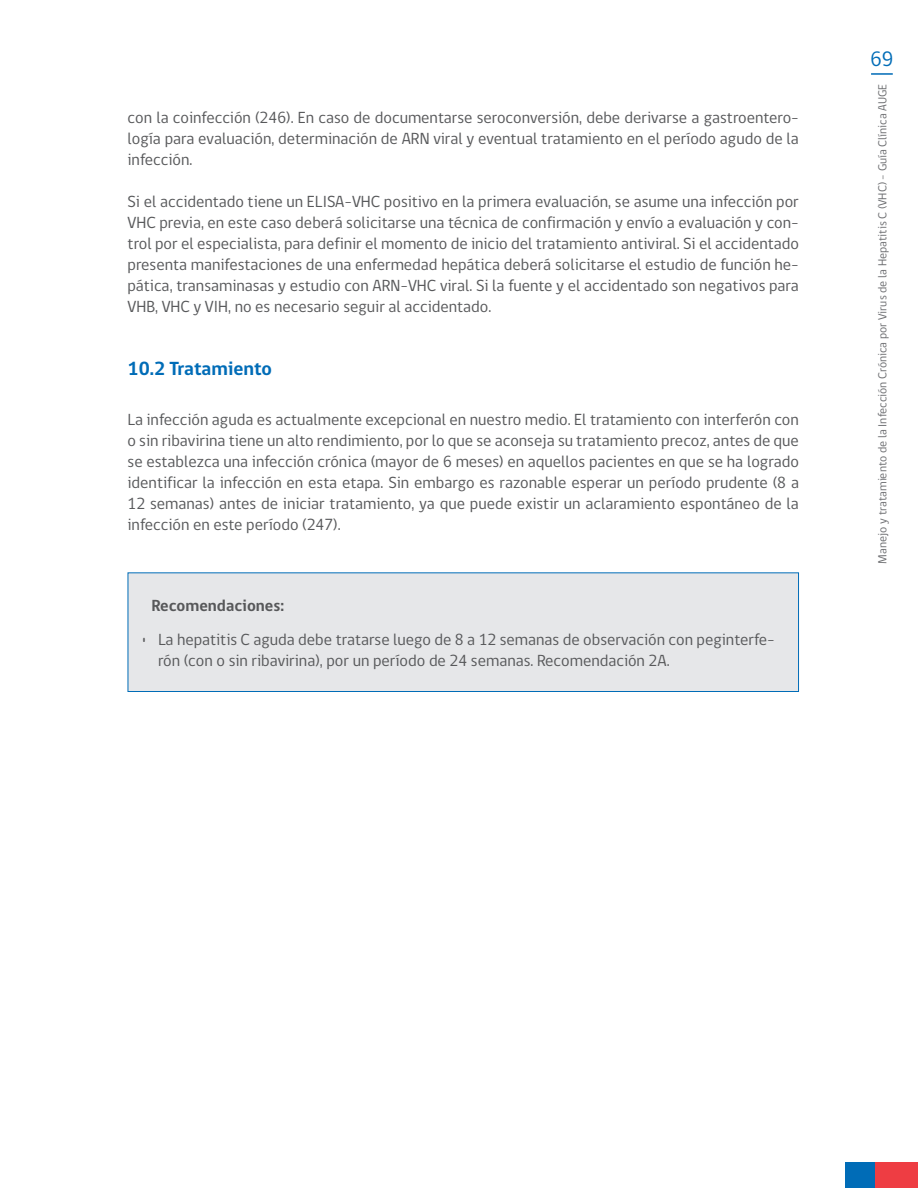
<style>
.page{position:relative;width:918px;height:1188px;background:#fff}
.page>*{position:absolute;margin:0;border:0;box-sizing:border-box;transform-origin:0 0}
.t1{font:21.3px "gob CL";color:#006cb7}
.SUBTITULO_AZUL{font:700 19.5px "gob CL";color:#006cb7}
.TEXTO_GENERAL{font:16.5px/21px "gob CL";color:#57585a;text-align:justify}
.t2{font:700 16.5px "gob CL";color:#57585a}
.t3{font:12px "gob CL";color:#6c6d70}
</style>
<div class="page">
<hr style="left:871px;top:73px;width:22px;height:2px;background:#006cb7">
<div style="left:845px;top:1162px;width:30px;height:26px;background:#006cb7"></div>
<div style="left:875px;top:1162px;width:43px;height:26px;background:#ee3d43"></div>
<div style="left:128px;top:573px;width:671px;height:119px;background:#e6e7e9"></div>
<div style="left:128px;top:572px;width:671px;height:120px;border:1px solid #006cb7"></div>
<p class="TEXTO_GENERAL" style="left:128px;top:107px;width:673px">con la coinfección (246). En caso de documentarse seroconversión, debe derivarse a gastroentero&shy;logía para evaluación, determinación de ARN viral y eventual tratamiento en el período agudo de la infección.</p>
<p class="TEXTO_GENERAL" style="left:128px;top:191px;width:673px">Si el accidentado tiene un ELISA-VHC positivo en la primera evaluación, se asume una infección por VHC previa, en este caso deberá solicitarse una técnica de confirmación y envío a evaluación y con&shy;trol por el especialista, para definir el momento de inicio del tratamiento antiviral. Si el accidentado presenta manifestaciones de una enfermedad hepática deberá solicitarse el estudio de función he&shy;pática, transaminasas y estudio con ARN-VHC viral. Si la fuente y el accidentado son negativos para VHB, VHC y VIH, no es necesario seguir al accidentado.</p>
<p class="SUBTITULO_AZUL" style="left:128px;top:355px;width:146px">10.2 Tratamiento</p>
<p class="TEXTO_GENERAL" style="left:128px;top:410px;width:673px">La infección aguda es actualmente excepcional en nuestro medio. El tratamiento con interferón con o sin ribavirina tiene un alto rendimiento, por lo que se aconseja su tratamiento precoz, antes de que se establezca una infección crónica (mayor de 6 meses) en aquellos pacientes en que se ha logrado identificar la infección en esta etapa. Sin embargo es razonable esperar un período prudente (8 a 12 semanas) antes de iniciar tratamiento, ya que puede existir un aclaramiento espontáneo de la infección en este período (247).</p>
<p class="t2" style="left:152px;top:594px;width:134px">Recomendaciones:</p>
<p class="TEXTO_GENERAL" style="left:158px;top:629px;width:618px;text-indent:-17px">• La hepatitis C aguda debe tratarse luego de 8 a 12 semanas de observación con peginterfe&shy;rón (con o sin ribavirina), por un período de 24 semanas. Recomendación 2A.</p>
<p class="t1" style="left:870px;top:44px;width:24px">69</p>
<p class="t3" style="left:874px;top:564px;width:481px;rotate:-90deg">Manejo y tratamiento de la Infección Crónica por Virus de la Hepatitis C (VHC) - Guía Clínica AUGE</p>
</div>
